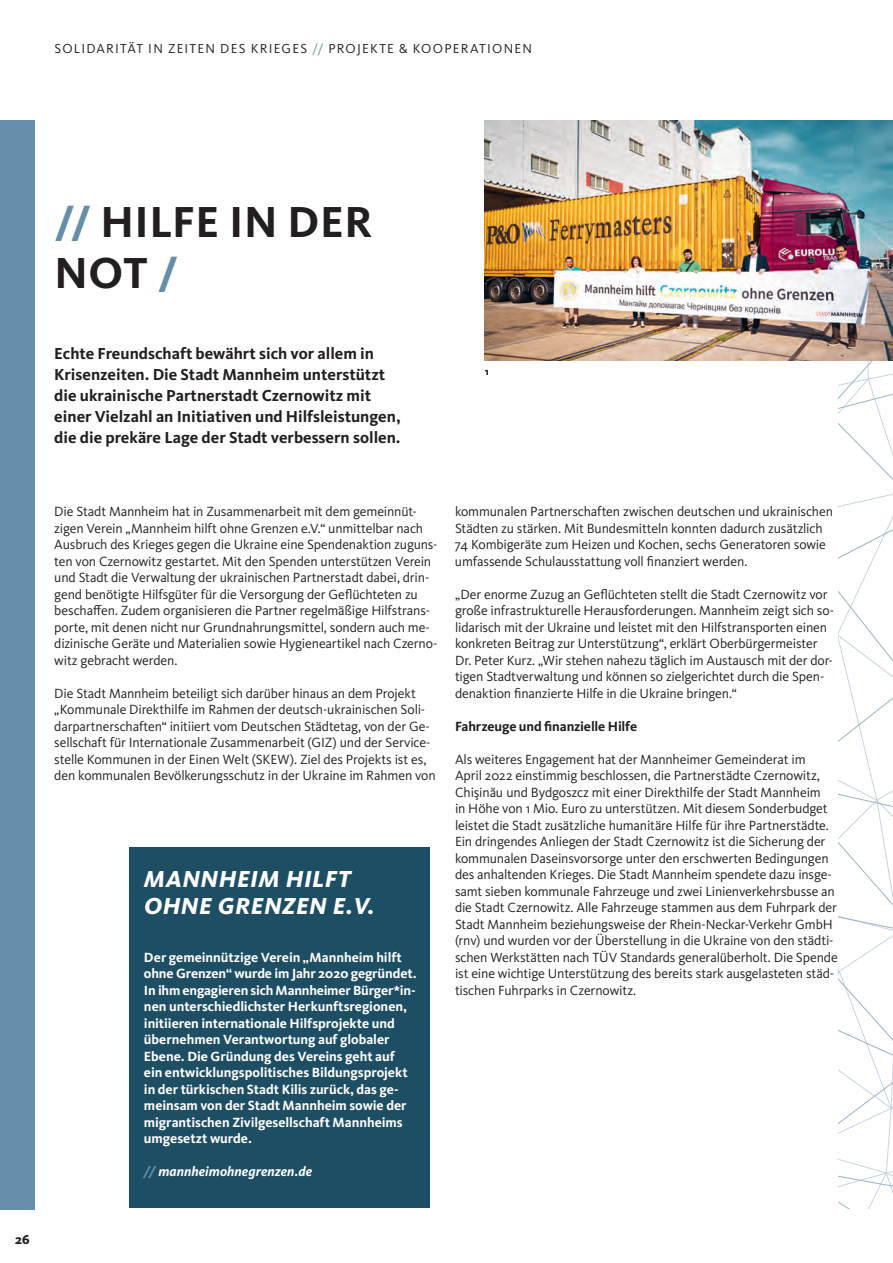
<style>
.page{position:relative;width:893px;height:1263px;background:#fff}
.page>*{position:absolute;margin:0;border:0;box-sizing:border-box;transform-origin:0 0}
.t1{font:700 45px/51px "Kievit OT";letter-spacing:.005em;color:#231f20}
.t2{font:italic 800 24px/27px "Kievit OT";letter-spacing:.02em;color:#fff}
.t3{font:700 16.5px/21px "Kievit OT";color:#231f20}
.t4{font:13.8px/16.5px "Kievit OT";letter-spacing:-.01em;color:#231f20}
.t5{font:700 13.8px/16.5px "Kievit OT";letter-spacing:-.005em;color:#fff}
.t6{font:700 13.8px "Kievit OT";letter-spacing:-.01em;color:#231f20}
.t7{font:italic 700 13.8px "Kievit OT";letter-spacing:.005em;color:#fff}
.t8{font:13.5px "Kievit OT";letter-spacing:.09em;color:#231f20}
.t9{font:800 13.5px "Kievit OT";color:#231f20}
.t10{font:800 10.5px "Kievit OT";color:#231f20}
.s1{color:#6390a8}
</style>
<div class="page">
<div style="left:0;top:120px;width:34px;height:1089px;background:#6390a8"></div>
<svg style="left:839px;top:360px;width:54px;height:849px"></svg>
<img style="left:485px;top:120px;width:408px;height:240px">
<div style="left:129px;top:847px;width:300px;height:361px;background:#1e4e64"></div>
<p class="t8" style="left:54px;top:40px;width:479px">SOLIDARITÄT IN ZEITEN DES KRIEGES <span class="s1">//</span> PROJEKTE &amp; KOOPERATIONEN</p>
<p class="t9" style="left:15px;top:1231px;width:16px">26</p>
<h1 class="t1" style="left:54px;top:196px;width:320px"><span class="s1">//</span> HILFE IN DER<br>NOT <span class="s1">/</span></h1>
<p class="t3" style="left:54px;top:343px;width:348px">Echte Freundschaft bewährt sich vor allem in Krisenzeiten. Die Stadt Mannheim unterstützt die ukrainische Partnerstadt Czernowitz mit einer Vielzahl an Initiativen und Hilfsleistungen, die die prekäre Lage der Stadt verbessern sollen.</p>
<p class="t10" style="left:485px;top:365px;width:6px">1</p>
<p class="t4" style="left:54px;top:503px;width:385px">Die Stadt Mannheim hat in Zusammenarbeit mit dem gemeinnüt&shy;zigen Verein „Mannheim hilft ohne Grenzen e.V.“ unmittelbar nach Ausbruch des Krieges gegen die Ukraine eine Spendenaktion zuguns&shy;ten von Czernowitz gestartet. Mit den Spenden unterstützen Verein und Stadt die Verwaltung der ukrainischen Partnerstadt dabei, drin&shy;gend benötigte Hilfsgüter für die Versorgung der Geflüchteten zu beschaffen. Zudem organisieren die Partner regelmäßige Hilfstrans&shy;porte, mit denen nicht nur Grundnahrungsmittel, sondern auch me&shy;dizinische Geräte und Materialien sowie Hygieneartikel nach Czerno&shy;witz gebracht werden.</p>
<p class="t4" style="left:54px;top:685px;width:383px">Die Stadt Mannheim beteiligt sich darüber hinaus an dem Projekt „Kommunale Direkthilfe im Rahmen der deutsch-ukrainischen Soli&shy;darpartnerschaften“ initiiert vom Deutschen Städtetag, von der Ge&shy;sellschaft für Internationale Zusammenarbeit (GIZ) und der Service&shy;stelle Kommunen in der Einen Welt (SKEW). Ziel des Projekts ist es, den kommunalen Bevölkerungsschutz in der Ukraine im Rahmen von</p>
<h2 class="t2" style="left:144px;top:865px;width:232px">MANNHEIM HILFT<br>OHNE GRENZEN E.V.</h2>
<p class="t5" style="left:144px;top:949px;width:274px">Der gemeinnützige Verein „Mannheim hilft ohne Grenzen“ wurde im Jahr 2020 gegründet.<br>In ihm engagieren sich Mannheimer Bürger*in&shy;nen unterschiedlichster Herkunftsregionen, initiieren internationale Hilfsprojekte und übernehmen Verantwortung auf globaler Ebene. Die Gründung des Vereins geht auf ein entwicklungspolitisches Bildungsprojekt in der türkischen Stadt Kilis zurück, das ge&shy;meinsam von der Stadt Mannheim sowie der migrantischen Zivilgesellschaft Mannheims umgesetzt wurde.</p>
<p class="t7" style="left:144px;top:1163px;width:170px"><span class="s1">//</span> mannheimohnegrenzen.de</p>
<p class="t4" style="left:455px;top:503px;width:380px">kommunalen Partnerschaften zwischen deutschen und ukrainischen Städten zu stärken. Mit Bundesmitteln konnten dadurch zusätzlich 74 Kombigeräte zum Heizen und Kochen, sechs Generatoren sowie umfassende Schulausstattung voll finanziert werden.</p>
<p class="t4" style="left:455px;top:586px;width:381px">„Der enorme Zuzug an Geflüchteten stellt die Stadt Czernowitz vor große infrastrukturelle Herausforderungen. Mannheim zeigt sich so&shy;lidarisch mit der Ukraine und leistet mit den Hilfstransporten einen konkreten Beitrag zur Unterstützung“, erklärt Oberbürgermeister Dr. Peter Kurz. „Wir stehen nahezu täglich im Austausch mit der dor&shy;tigen Stadtverwaltung und können so zielgerichtet durch die Spen&shy;denaktion finanzierte Hilfe in die Ukraine bringen.“</p>
<p class="t6" style="left:455px;top:718px;width:184px">Fahrzeuge und finanzielle Hilfe</p>
<p class="t4" style="left:455px;top:751px;width:384px">Als weiteres Engagement hat der Mannheimer Gemeinderat im<br>April 2022 einstimmig beschlossen, die Partnerstädte Czernowitz, Chis¸ina˘u und Bydgoszcz mit einer Direkthilfe der Stadt Mannheim<br>in Höhe von 1 Mio. Euro zu unterstützen. Mit diesem Sonderbudget leistet die Stadt zusätzliche humanitäre Hilfe für ihre Partnerstädte.<br>Ein dringendes Anliegen der Stadt Czernowitz ist die Sicherung der kommunalen Daseinsvorsorge unter den erschwerten Bedingungen des anhaltenden Krieges. Die Stadt Mannheim spendete dazu insge&shy;samt sieben kommunale Fahrzeuge und zwei Linienverkehrsbusse an die Stadt Czernowitz. Alle Fahrzeuge stammen aus dem Fuhrpark der Stadt Mannheim beziehungsweise der Rhein-Neckar-Verkehr GmbH (rnv) und wurden vor der Überstellung in die Ukraine von den städti&shy;schen Werkstätten nach TÜV Standards generalüberholt. Die Spende ist eine wichtige Unterstützung des bereits stark ausgelasteten städ&shy;tischen Fuhrparks in Czernowitz.</p>
</div>
